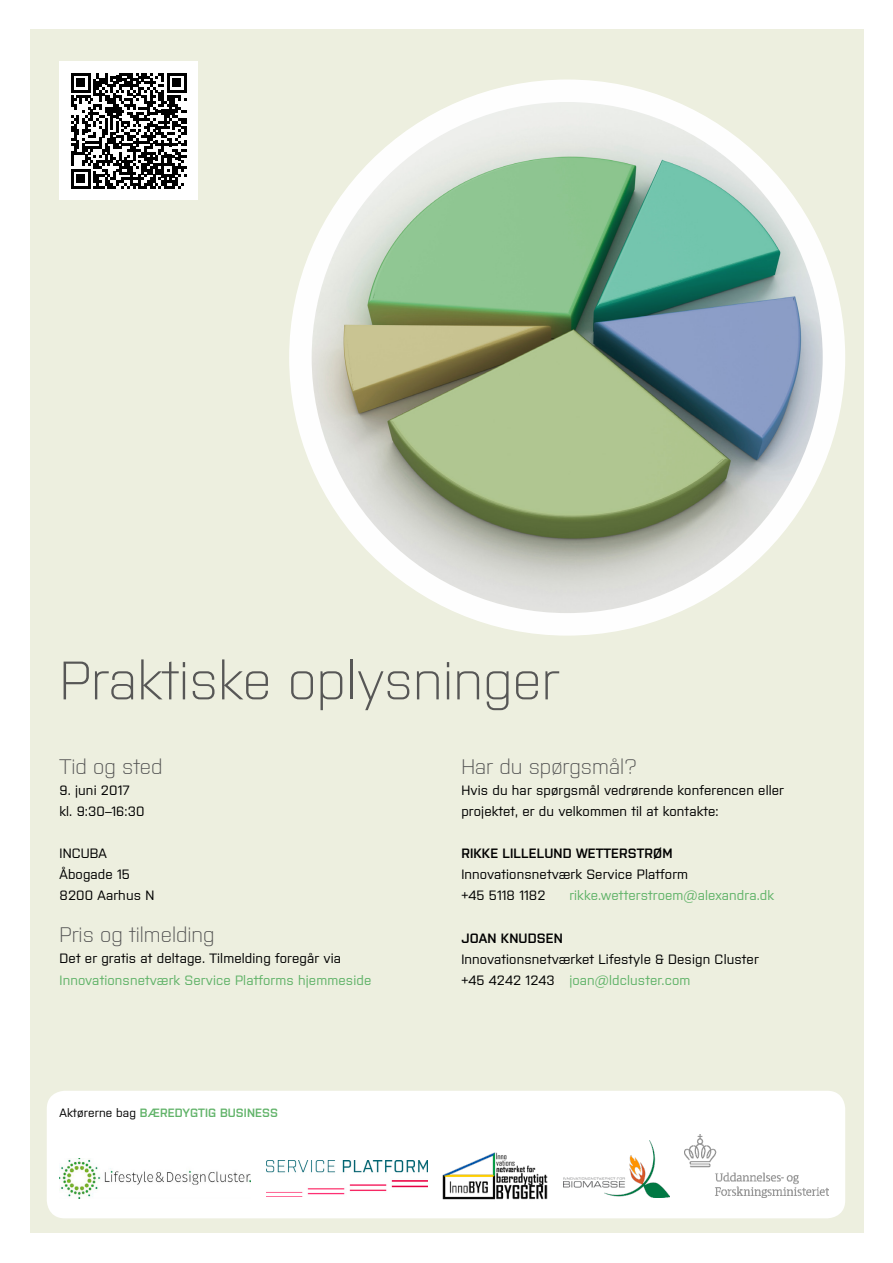
<style>
.page{position:relative;width:893px;height:1263px;background:#fff}
.page>*{position:absolute;margin:0;border:0;box-sizing:border-box;transform-origin:0 0}
.t1{font:300 54px "Purista";color:#575756}
.t2{font:300 21px "Purista";color:#515151}
.t3{font:500 13.5px/21px "Purista";letter-spacing:.01em;color:#000}
.t4{font:500 13.5px "Purista";letter-spacing:.01em;color:#61b369}
.t5{font:600 13.5px "Purista";letter-spacing:.01em;color:#000}
.t6{font:600 12px "Purista";letter-spacing:.01em;color:#61b369}
.s1{font-weight:500;color:#000}
.s2{color:#61b369}
</style>
<div class="page">
<div style="left:30px;top:30px;width:833px;height:1203px;background:#edefdf"></div>
<div style="left:47px;top:1091px;width:798px;height:127px;background:#fff;border-radius:18px"></div>
<img style="left:443px;top:1152px;width:105px;height:48px">
<img style="left:60px;top:1158px;width:191px;height:41px">
<img style="left:563px;top:1140px;width:107px;height:57px">
<img style="left:266px;top:1161px;width:162px;height:34px">
<img style="left:685px;top:1135px;width:143px;height:62px">
<img style="left:300px;top:91px;width:534px;height:533px;border-radius:267px">
<div style="left:289px;top:80px;width:556px;height:556px;border:22px solid #fff;border-radius:50%"></div>
<div style="left:60px;top:62px;width:138px;height:138px;background:#fff"></div>
<svg style="left:71px;top:73px;width:115px;height:116px"></svg>
<h1 class="t1" style="left:60px;top:642px;width:501px">Praktiske oplysninger</h1>
<h2 class="t2" style="left:60px;top:752px;width:105px">Tid og sted</h2>
<p class="t3" style="left:60px;top:779px;width:86px">9. juni 2017 kl. 9:30–16:30</p>
<p class="t3" style="left:60px;top:842px;width:96px">INCUBA<br>Åbogade 15<br>8200 Aarhus N</p>
<h2 class="t2" style="left:60px;top:920px;width:157px">Pris og tilmelding</h2>
<p class="t3" style="left:60px;top:947px;width:283px">Det er gratis at deltage. Tilmelding foregår via</p>
<p class="t4" style="left:60px;top:970px;width:313px">Innovationsnetværk Service Platforms hjemmeside</p>
<p class="t6" style="left:60px;top:1104px;width:220px"><span class="s1">Aktørerne bag</span> BÆREDYGTIG BUSINESS</p>
<h2 class="t2" style="left:461px;top:752px;width:177px">Har du spørgsmål?</h2>
<p class="t3" style="left:461px;top:779px;width:324px">Hvis du har spørgsmål vedrørende konferencen eller projektet, er du velkommen til at kontakte:</p>
<p class="t5" style="left:461px;top:844px;width:213px">RIKKE LILLELUND WETTERSTRØM</p>
<p class="t3" style="left:461px;top:863px;width:228px">Innovationsnetværk Service Platform +45 5118 1182</p>
<p class="t4" style="left:569px;top:886px;width:206px">rikke.wetterstroem@alexandra.dk</p>
<p class="t5" style="left:461px;top:928px;width:103px">JOAN KNUDSEN</p>
<p class="t3" style="left:461px;top:947px;width:299px">Innovationsnetværket Lifestyle &amp; Design Cluster +45 4242 1243 <span class="s2">joan@ldcluster.com</span></p>
</div>
